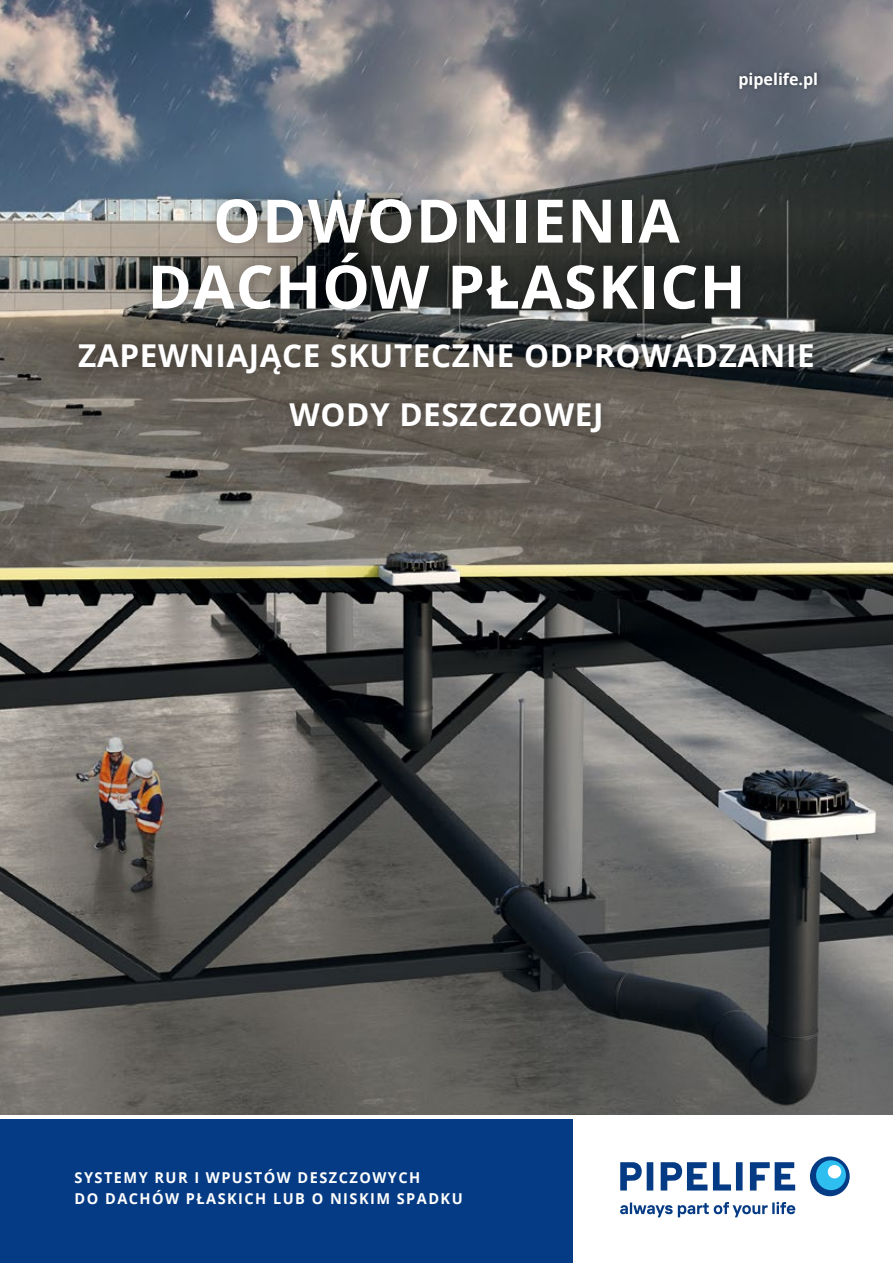
<style>
.page{position:relative;width:893px;height:1263px;background:#fff}
.page>*{position:absolute;margin:0;border:0;box-sizing:border-box;transform-origin:0 0}
.t1{font:700 60px/66px "Open Sans";letter-spacing:.02em;color:#fff;text-align:center}
.t2{font:700 31.5px/58.5px "Open Sans";letter-spacing:.02em;color:#fff;text-align:center}
.t3{font:700 18px "Open Sans";color:#fff}
.t4{font:700 16.05px "Open Sans";color:#fff}
.t5{font:700 15px/21px "Open Sans";letter-spacing:.1em;color:#fff}
</style>
<div class="page">
<img style="left:0;top:0;width:893px;height:1114px">
<div style="left:0;top:1119px;width:573px;height:144px;background:#053b84"></div>
<svg style="left:620px;top:1156px;width:230px;height:61px"></svg>
<div style="left:816px;top:1160px;width:30px;height:30px;background:#2ebeef;border-radius:50%"></div>
<div style="left:828px;top:1165px;width:13px;height:13px;background:#fff;border-radius:50%"></div>
<div style="left:64px;top:184px;width:764px;height:263px;background:#000;opacity:.4"></div>
<div style="left:734px;top:67px;width:88px;height:26px;background:#000;opacity:.4"></div>
<p class="t4" style="left:738px;top:67px;width:81px">pipelife.pl</p>
<p class="t3" style="left:711px;top:67px;width:109px">pipelife.com</p>
<h1 class="t1" style="left:148px;top:186px;width:599px">ODWODNIENIA<br>DACHÓW PŁASKICH</h1>
<h2 class="t2" style="left:78px;top:326px;width:738px">ZAPEWNIAJĄCE SKUTECZNE ODPROWADZANIE<br>WODY DESZCZOWEJ</h2>
<p class="t5" style="left:75px;top:1167px;width:390px">SYSTEMY RUR I WPUSTÓW DESZCZOWYCH<br>DO DACHÓW PŁASKICH LUB O NISKIM SPADKU</p>
</div>
